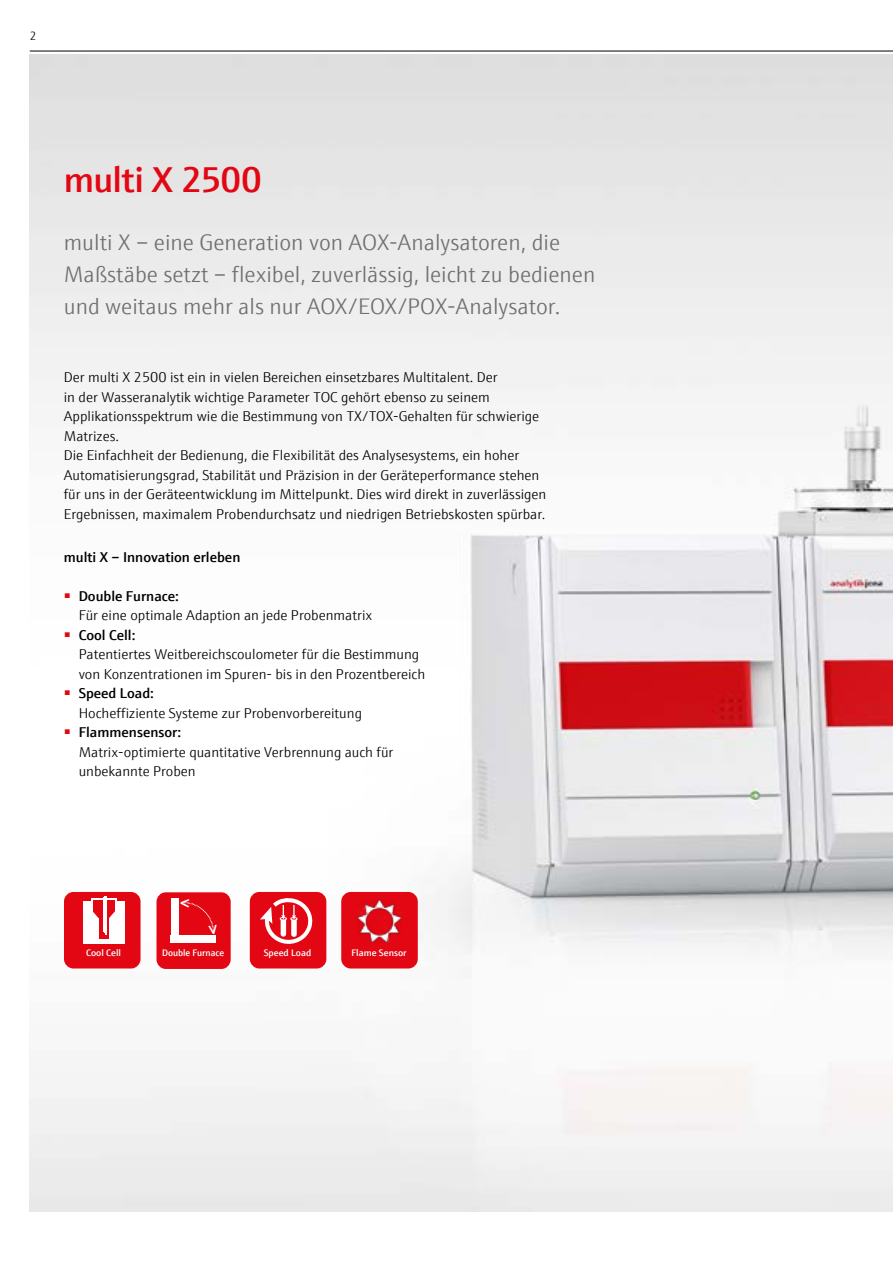
<style>
.page{position:relative;width:893px;height:1263px;background:#fff}
.page>*{position:absolute;margin:0;border:0;box-sizing:border-box;transform-origin:0 0}
.t1{font:600 36px "E+H Sans";letter-spacing:-.02em;color:#e30613}
.t2{font:300 22.5px/32.4px "E+H Sans";color:#706f6f}
.t3{font:300 14.25px/19.5px "E+H Sans";color:#000}
.t4{font:600 14.25px "E+H Sans";color:#000}
.t5{font:300 12px "E+H Sans";color:#000}
.t6{font:600 9.45px "E+H Sans";color:#fff}
.s1{font-weight:600}
</style>
<div class="page">
<img style="left:30px;top:55px;width:863px;height:1157px">
<div style="left:156px;top:892px;width:75px;height:77px;background:#e30613;border-radius:9px"></div>
<div style="left:171px;top:898px;width:8px;height:44px;background:#fff"></div>
<div style="left:171px;top:936px;width:45px;height:7px;background:#fff"></div>
<div style="left:250px;top:892px;width:76px;height:76px;background:#e30613;border-radius:10px"></div>
<svg style="left:260px;top:899px;width:53px;height:45px"></svg>
<div style="left:64px;top:892px;width:77px;height:76px;background:#e30613;border-radius:10px"></div>
<hr style="left:106px;top:896px;width:1px;height:39px;background:#fff">
<hr style="left:104px;top:896px;width:2px;height:37px;background:#fff">
<hr style="left:103px;top:896px;width:2px;height:35px;background:#fff">
<div style="left:115px;top:901px;width:10px;height:42px;background:#fff"></div>
<div style="left:109px;top:918px;width:9px;height:21px;background:#fff"></div>
<svg style="left:109px;top:911px;width:6px;height:7px"></svg>
<div style="left:83px;top:901px;width:9px;height:42px;background:#fff"></div>
<div style="left:89px;top:918px;width:10px;height:21px;background:#fff"></div>
<svg style="left:92px;top:910px;width:7px;height:8px"></svg>
<svg style="left:91px;top:898px;width:26px;height:3px"></svg>
<hr style="left:84px;top:939px;width:38px;height:4px;background:#fff">
<div style="left:341px;top:892px;width:77px;height:76px;background:#e30613;border-radius:10px"></div>
<img style="left:357px;top:899px;width:45px;height:44px">
<hr style="left:30px;top:51px;width:863px;height:1px;background:#000">
<svg style="left:183px;top:901px;width:32px;height:33px"></svg>
<p class="t5" style="left:30px;top:27px;width:8px">2</p>
<h1 class="t1" style="left:64px;top:152px;width:200px">multi X 2500</h1>
<h2 class="t2" style="left:64px;top:224px;width:533px">multi X – eine Generation von AOX-Analysatoren, die<br>Maßstäbe setzt – flexibel, zuverlässig, leicht zu bedienen und weitaus mehr als nur AOX/EOX/POX-Analysator.</h2>
<p class="t3" style="left:64px;top:367px;width:484px">Der multi X 2500 ist ein in vielen Bereichen einsetzbares Multitalent. Der<br>in der Wasseranalytik wichtige Parameter TOC gehört ebenso zu seinem Applikationsspektrum wie die Bestimmung von TX/TOX-Gehalten für schwierige Matrizes.<br>Die Einfachheit der Bedienung, die Flexibilität des Analysesystems, ein hoher Automatisierungsgrad, Stabilität und Präzision in der Geräteperformance stehen für uns in der Geräteentwicklung im Mittelpunkt. Dies wird direkt in zuverlässigen Ergebnissen, maximalem Probendurchsatz und niedrigen Betriebskosten spürbar.</p>
<p class="t4" style="left:64px;top:546px;width:178px">multi X – Innovation erleben</p>
<p class="t3" style="left:79px;top:585px;width:295px;text-indent:-15px"><sup>■</sup> <span class="s1">Double Furnace:<br></span>Für eine optimale Adaption an jede Probenmatrix</p>
<p class="t3" style="left:79px;top:624px;width:348px;text-indent:-15px"><sup>■</sup> <span class="s1">Cool Cell:<br></span>Patentiertes Weitbereichscoulometer für die Bestimmung von Konzentrationen im Spuren- bis in den Prozentbereich</p>
<p class="t3" style="left:79px;top:682px;width:285px;text-indent:-15px"><sup>■</sup> <span class="s1">Speed Load:<br></span>Hocheffiziente Systeme zur Probenvorbereitung</p>
<p class="t3" style="left:79px;top:721px;width:316px;text-indent:-15px"><sup>■</sup> <span class="s1">Flammensensor:<br></span>Matrix-optimierte quantitative Verbrennung auch für unbekannte Proben</p>
<p class="t6" style="left:86px;top:945px;width:37px">Cool Cell</p>
<p class="t6" style="left:264px;top:945px;width:49px">Speed Load</p>
<p class="t6" style="left:351px;top:945px;width:57px">Flame Sensor</p>
<p class="t6" style="left:162px;top:945px;width:63px">Double Furnace</p>
</div>
